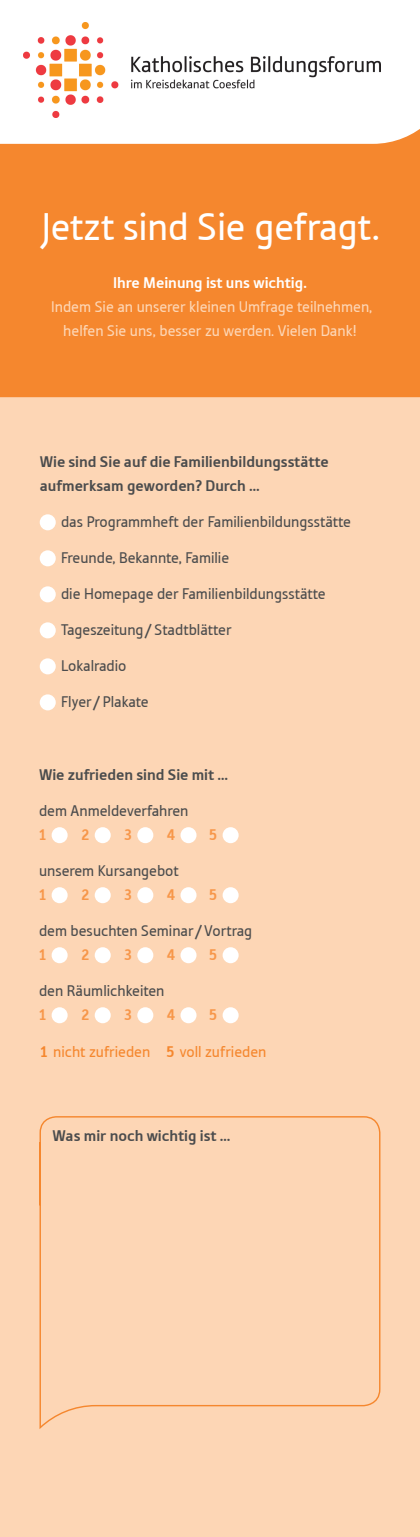
<style>
.page{position:relative;width:420px;height:1537px;background:#fff}
.page>*{position:absolute;margin:0;border:0;box-sizing:border-box;transform-origin:0 0}
.t1{font:40px "Tabula ITCTT Book";color:#fff}
.t2{font:16px "Tabula ITCTT Book";color:#4b4c4d}
.t3{font:16px/24px "Tabula ITCTT Bold";color:#4b4c4d}
.t4{font:16px/24px "Tabula ITCTT Book";color:#fdd6b5;text-align:center}
.t5{font:16px "Tabula ITCTT Book";color:#f5872e}
.t6{font:16px "Tabula ITCTT Bold";color:#fff}
.t7{font:16px "Tabula ITCTT Bold";color:#f7974a}
.s1{font-family:"Tabula ITCTT Bold"}
</style>
<div class="page">
<div style="left:0;top:384px;width:420px;height:1152px;background:#fdd6b5"></div>
<div style="left:0;top:129px;width:419px;height:268px;background:#f5872e"></div>
<div style="left:40px;top:514px;width:16px;height:16px;background:#fff;border-radius:50%"></div>
<div style="left:40px;top:550px;width:16px;height:16px;background:#fff;border-radius:50%"></div>
<div style="left:40px;top:586px;width:16px;height:16px;background:#fff;border-radius:50%"></div>
<div style="left:40px;top:622px;width:16px;height:16px;background:#fff;border-radius:50%"></div>
<div style="left:40px;top:658px;width:16px;height:16px;background:#fff;border-radius:50%"></div>
<div style="left:40px;top:694px;width:16px;height:16px;background:#fff;border-radius:50%"></div>
<hr style="left:419px;top:99px;width:1px;height:306px;background:#fff">
<svg style="left:39px;top:1116px;width:342px;height:313px"></svg>
<div style="left:52px;top:827px;width:16px;height:16px;background:#fff;border-radius:50%"></div>
<div style="left:95px;top:827px;width:16px;height:16px;background:#fff;border-radius:50%"></div>
<div style="left:137px;top:827px;width:16px;height:16px;background:#fff;border-radius:50%"></div>
<div style="left:180px;top:827px;width:16px;height:16px;background:#fff;border-radius:50%"></div>
<div style="left:222px;top:827px;width:16px;height:16px;background:#fff;border-radius:50%"></div>
<div style="left:52px;top:887px;width:16px;height:16px;background:#fff;border-radius:50%"></div>
<div style="left:95px;top:887px;width:16px;height:16px;background:#fff;border-radius:50%"></div>
<div style="left:137px;top:887px;width:16px;height:16px;background:#fff;border-radius:50%"></div>
<div style="left:180px;top:887px;width:16px;height:16px;background:#fff;border-radius:50%"></div>
<div style="left:222px;top:887px;width:16px;height:16px;background:#fff;border-radius:50%"></div>
<div style="left:52px;top:947px;width:16px;height:16px;background:#fff;border-radius:50%"></div>
<div style="left:95px;top:947px;width:16px;height:16px;background:#fff;border-radius:50%"></div>
<div style="left:137px;top:947px;width:16px;height:16px;background:#fff;border-radius:50%"></div>
<div style="left:180px;top:947px;width:16px;height:16px;background:#fff;border-radius:50%"></div>
<div style="left:222px;top:947px;width:16px;height:16px;background:#fff;border-radius:50%"></div>
<div style="left:52px;top:1007px;width:16px;height:16px;background:#fff;border-radius:50%"></div>
<div style="left:95px;top:1007px;width:16px;height:16px;background:#fff;border-radius:50%"></div>
<div style="left:137px;top:1007px;width:16px;height:16px;background:#fff;border-radius:50%"></div>
<div style="left:180px;top:1007px;width:16px;height:16px;background:#fff;border-radius:50%"></div>
<div style="left:222px;top:1007px;width:16px;height:16px;background:#fff;border-radius:50%"></div>
<img style="left:24px;top:23px;width:356px;height:95px">
<h1 class="t1" style="left:42px;top:203px;width:339px">Jetzt sind Sie gefragt.</h1>
<p class="t6" style="left:113px;top:273px;width:195px">Ihre Meinung ist uns wichtig.</p>
<p class="t4" style="left:51px;top:294px;width:322px">Indem Sie an unserer kleinen Umfrage teilnehmen, helfen Sie uns, besser zu werden. Vielen Dank!</p>
<p class="t3" style="left:40px;top:450px;width:290px">Wie sind Sie auf die Familienbildungsstätte aufmerksam geworden? Durch …</p>
<p class="t2" style="left:61px;top:512px;width:291px">das Programmheft der Familienbildungsstätte</p>
<p class="t2" style="left:61px;top:548px;width:169px">Freunde, Bekannte, Familie</p>
<p class="t2" style="left:61px;top:584px;width:266px">die Homepage der Familienbildungsstätte</p>
<p class="t2" style="left:61px;top:620px;width:172px">Tageszeitung/ Stadtblätter</p>
<p class="t2" style="left:61px;top:656px;width:67px">Lokalradio</p>
<p class="t2" style="left:61px;top:692px;width:89px">Flyer/ Plakate</p>
<p class="t3" style="left:39px;top:762px;width:190px">Wie zufrieden sind Sie mit …</p>
<p class="t2" style="left:39px;top:801px;width:151px">dem Anmeldeverfahren</p>
<p class="t7" style="left:39px;top:825px;width:9px">1</p>
<p class="t7" style="left:81px;top:825px;width:9px">2</p>
<p class="t7" style="left:124px;top:825px;width:9px">3</p>
<p class="t7" style="left:167px;top:825px;width:10px">4</p>
<p class="t7" style="left:209px;top:825px;width:9px">5</p>
<p class="t2" style="left:39px;top:861px;width:141px">unserem Kursangebot</p>
<p class="t7" style="left:39px;top:885px;width:9px">1</p>
<p class="t7" style="left:81px;top:885px;width:9px">2</p>
<p class="t7" style="left:124px;top:885px;width:9px">3</p>
<p class="t7" style="left:167px;top:885px;width:10px">4</p>
<p class="t7" style="left:209px;top:885px;width:9px">5</p>
<p class="t2" style="left:39px;top:921px;width:215px">dem besuchten Seminar/Vortrag</p>
<p class="t7" style="left:39px;top:945px;width:9px">1</p>
<p class="t7" style="left:81px;top:945px;width:9px">2</p>
<p class="t7" style="left:124px;top:945px;width:9px">3</p>
<p class="t7" style="left:167px;top:945px;width:10px">4</p>
<p class="t7" style="left:209px;top:945px;width:9px">5</p>
<p class="t2" style="left:39px;top:981px;width:127px">den Räumlichkeiten</p>
<p class="t7" style="left:39px;top:1005px;width:9px">1</p>
<p class="t7" style="left:81px;top:1005px;width:9px">2</p>
<p class="t7" style="left:124px;top:1005px;width:9px">3</p>
<p class="t7" style="left:167px;top:1005px;width:10px">4</p>
<p class="t7" style="left:209px;top:1005px;width:9px">5</p>
<p class="t5" style="left:40px;top:1042px;width:227px"><span class="s1">1</span> nicht zufrieden <span class="s1">5</span> voll zufrieden</p>
<p class="t3" style="left:52px;top:1123px;width:179px">Was mir noch wichtig ist …</p>
</div>
